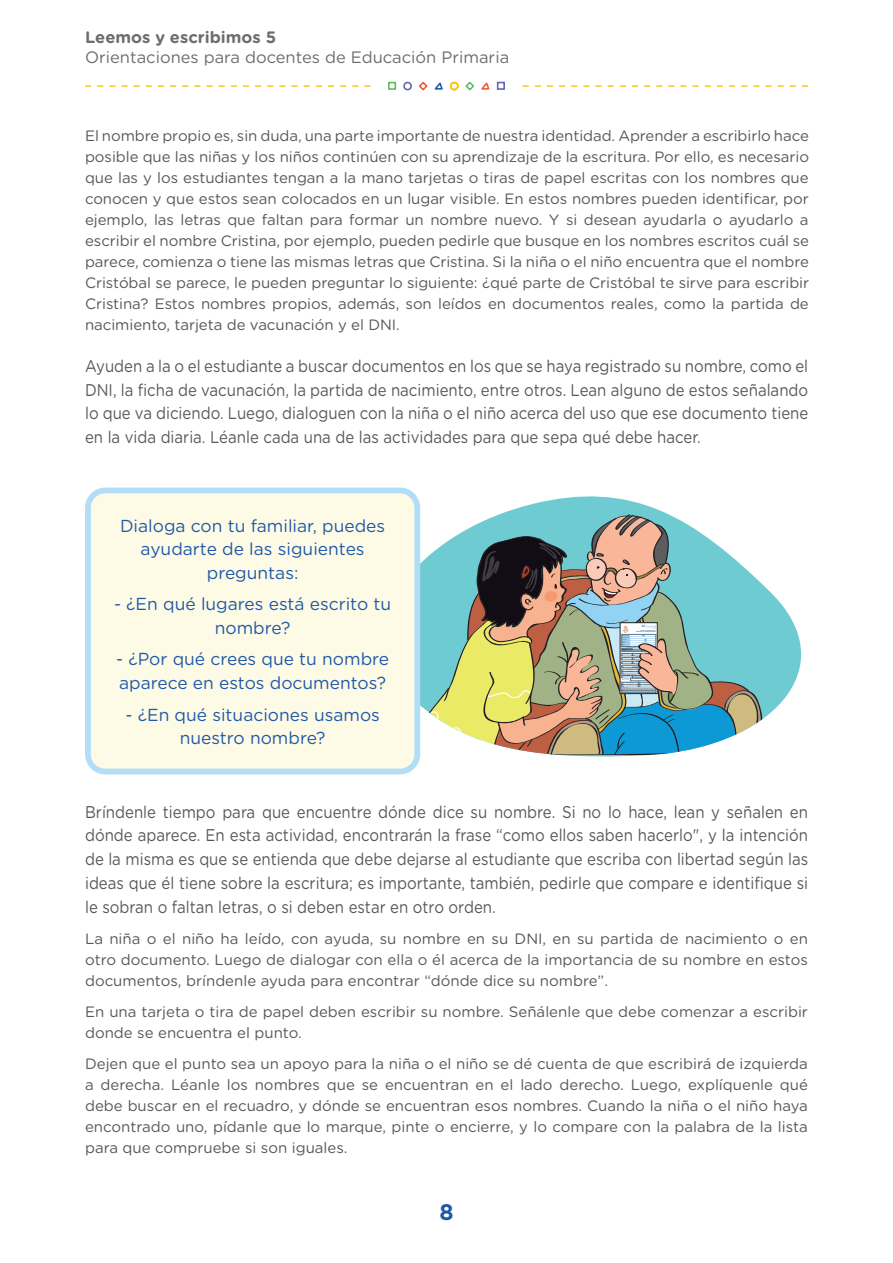
<style>
.page{position:relative;width:893px;height:1263px;background:#fff}
.page>*{position:absolute;margin:0;border:0;box-sizing:border-box;transform-origin:0 0}
.t1{font:700 22.5px "Gotham Rounded";color:#2059a8}
.t2{font:17.4px/23.2px "Gotham Rounded";color:#2059a8;text-align:center}
.t3{font:16.95px/23.7px "Gotham Rounded";color:#57585a;text-align:justify;scale:.88 1}
.t4{font:16.5px "Gotham Rounded";color:#6c6d70}
.t5{font:700 16.5px "Gotham Rounded";color:#6c6d70}
.t6{font:15px/21px "Gotham Rounded";color:#57585a;text-align:justify}
</style>
<div class="page">
<svg style="left:523px;top:85px;width:285px;height:2px"></svg>
<svg style="left:85px;top:85px;width:285px;height:2px"></svg>
<div style="left:403px;top:82px;width:9px;height:8px;border:2px solid #6369b0;border-radius:50%"></div>
<div style="left:388px;top:82px;width:8px;height:8px;border:2px solid #63bd60"></div>
<div style="left:497px;top:82px;width:8px;height:8px;border:2px solid #6369b0"></div>
<svg style="left:418px;top:81px;width:72px;height:10px"></svg>
<svg style="left:411px;top:494px;width:390px;height:263px"></svg>
<svg style="left:422px;top:514px;width:345px;height:242px"></svg>
<div style="left:88px;top:490px;width:329px;height:281px;background:#fdfbe6;border-radius:17px"></div>
<div style="left:85px;top:487px;width:335px;height:287px;border:6px solid #b1def6;border-radius:17px"></div>
<p class="t5" style="left:85px;top:25px;width:193px">Leemos y escribimos 5</p>
<p class="t4" style="left:85px;top:46px;width:426px">Orientaciones para docentes de Educación Primaria</p>
<p class="t6" style="left:85px;top:124px;width:726px">El nombre propio es, sin duda, una parte importante de nuestra identidad. Aprender a escribirlo hace posible que las niñas y los niños continúen con su aprendizaje de la escritura. Por ello, es necesario que las y los estudiantes tengan a la mano tarjetas o tiras de papel escritas con los nombres que conocen y que estos sean colocados en un lugar visible. En estos nombres pueden identificar, por ejemplo, las letras que faltan para formar un nombre nuevo. Y si desean ayudarla o ayudarlo a escribir el nombre Cristina, por ejemplo, pueden pedirle que busque en los nombres escritos cuál se parece, comienza o tiene las mismas letras que Cristina. Si la niña o el niño encuentra que el nombre Cristóbal se parece, le pueden preguntar lo siguiente: ¿qué parte de Cristóbal te sirve para escribir Cristina? Estos nombres propios, además, son leídos en documentos reales, como la partida de nacimiento, tarjeta de vacunación y el DNI.</p>
<p class="t3" style="left:85px;top:353px;width:823px">Ayuden a la o el estudiante a buscar documentos en los que se haya registrado su nombre, como el DNI, la ficha de vacunación, la partida de nacimiento, entre otros. Lean alguno de estos señalando lo que va diciendo. Luego, dialoguen con la niña o el niño acerca del uso que ese documento tiene en la vida diaria. Léanle cada una de las actividades para que sepa qué debe hacer.</p>
<p class="t2" style="left:120px;top:514px;width:267px">Dialoga con tu familiar, puedes ayudarte de las siguientes preguntas:</p>
<p class="t2" style="left:114px;top:592px;width:279px">- ¿En qué lugares está escrito tu nombre?</p>
<p class="t2" style="left:116px;top:647px;width:275px;text-align:left">- ¿Por qué crees que tu nombre aparece en estos documentos?</p>
<p class="t2" style="left:125px;top:702px;width:256px">- ¿En qué situaciones usamos nuestro nombre?</p>
<p class="t3" style="left:85px;top:799px;width:823px">Bríndenle tiempo para que encuentre dónde dice su nombre. Si no lo hace, lean y señalen en dónde aparece. En esta actividad, encontrarán la frase “como ellos saben hacerlo", y la intención de la misma es que se entienda que debe dejarse al estudiante que escriba con libertad según las ideas que él tiene sobre la escritura; es importante, también, pedirle que compare e identifique si le sobran o faltan letras, o si deben estar en otro orden.</p>
<p class="t6" style="left:85px;top:927px;width:724px">La niña o el niño ha leído, con ayuda, su nombre en su DNI, en su partida de nacimiento o en otro documento. Luego de dialogar con ella o él acerca de la importancia de su nombre en estos documentos, bríndenle ayuda para encontrar “dónde dice su nombre”.</p>
<p class="t6" style="left:85px;top:1000px;width:724px">En una tarjeta o tira de papel deben escribir su nombre. Señálenle que debe comenzar a escribir donde se encuentra el punto.</p>
<p class="t6" style="left:85px;top:1053px;width:724px">Dejen que el punto sea un apoyo para la niña o el niño se dé cuenta de que escribirá de izquierda a derecha. Léanle los nombres que se encuentran en el lado derecho. Luego, explíquenle qué debe buscar en el recuadro, y dónde se encuentran esos nombres. Cuando la niña o el niño haya encontrado uno, pídanle que lo marque, pinte o encierre, y lo compare con la palabra de la lista para que compruebe si son iguales.</p>
<h1 class="t1" style="left:439px;top:1195px;width:16px">8</h1>
</div>
